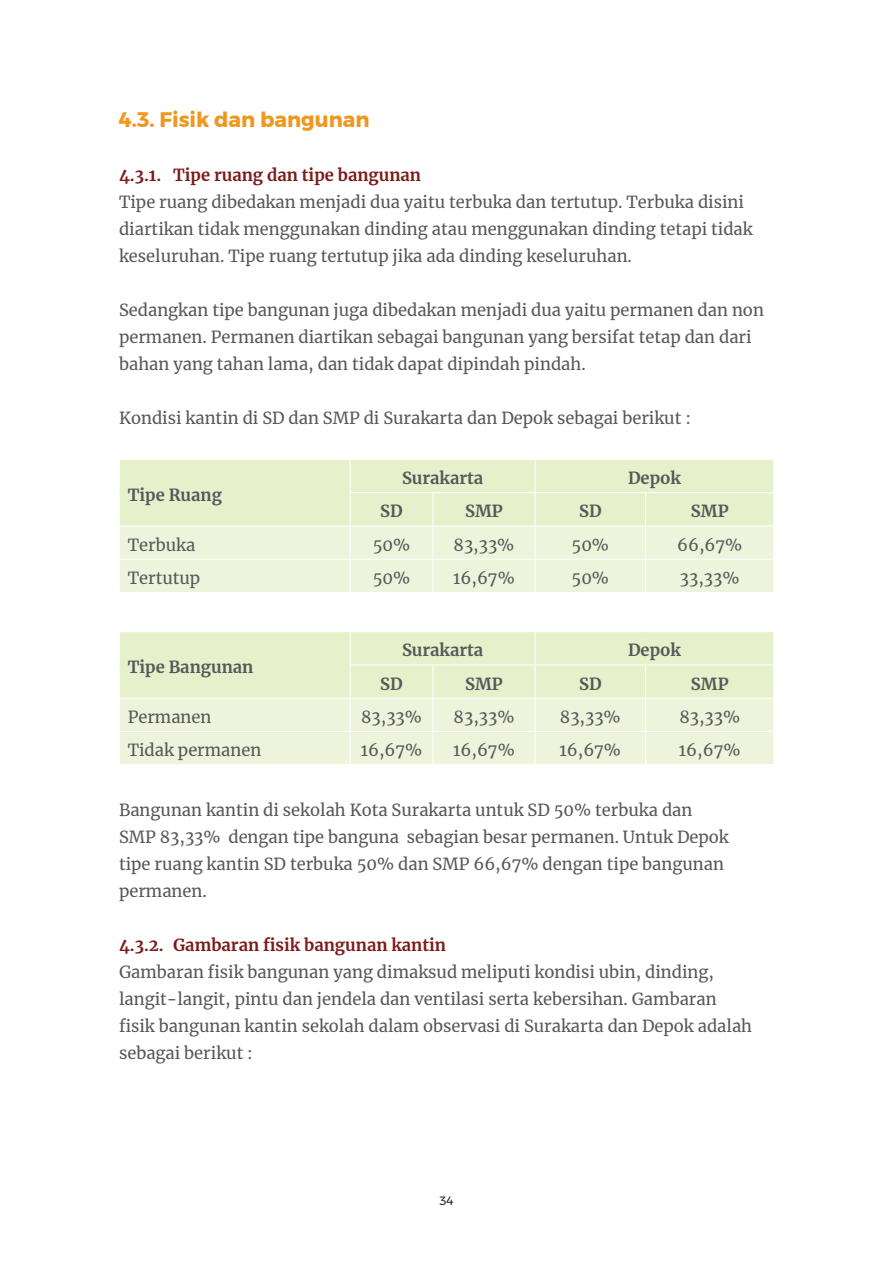
<style>
.page{position:relative;width:893px;height:1263px;background:#fff}
.page>*{position:absolute;margin:0;border:0;box-sizing:border-box;transform-origin:0 0}
.t1{font:700 21px "Montserrat";color:#ef971f}
.t2{font:16.5px/27px "Merriweather";color:#57585a}
.t3{font:700 16.5px "Merriweather";color:#57585a}
.t4{font:700 16.5px "Merriweather";color:#7b1b1a}
.t5{font:12px "Montserrat";color:#231f20}
</style>
<div class="page">
<svg style="left:120px;top:460px;width:654px;height:132px;background:#e9f2d2"></svg>
<hr style="left:350px;top:460px;width:1px;height:32px;background:#fff">
<hr style="left:535px;top:460px;width:1px;height:32px;background:#fff">
<hr style="left:350px;top:492px;width:83px;height:1px;background:#fff">
<hr style="left:350px;top:493px;width:1px;height:33px;background:#fff">
<hr style="left:433px;top:492px;width:102px;height:1px;background:#fff">
<hr style="left:433px;top:493px;width:1px;height:33px;background:#fff">
<hr style="left:535px;top:492px;width:111px;height:1px;background:#fff">
<hr style="left:535px;top:493px;width:1px;height:33px;background:#fff">
<hr style="left:646px;top:492px;width:128px;height:1px;background:#fff">
<hr style="left:645px;top:493px;width:1px;height:33px;background:#fff">
<hr style="left:119px;top:526px;width:231px;height:1px;background:#fff">
<hr style="left:350px;top:526px;width:83px;height:1px;background:#fff">
<hr style="left:350px;top:526px;width:1px;height:33px;background:#fff">
<hr style="left:433px;top:526px;width:102px;height:1px;background:#fff">
<hr style="left:433px;top:526px;width:1px;height:33px;background:#fff">
<hr style="left:535px;top:526px;width:111px;height:1px;background:#fff">
<hr style="left:535px;top:526px;width:1px;height:33px;background:#fff">
<hr style="left:646px;top:526px;width:128px;height:1px;background:#fff">
<hr style="left:645px;top:526px;width:1px;height:33px;background:#fff">
<hr style="left:119px;top:559px;width:231px;height:1px;background:#fff">
<hr style="left:350px;top:559px;width:83px;height:1px;background:#fff">
<hr style="left:350px;top:559px;width:1px;height:33px;background:#fff">
<hr style="left:433px;top:559px;width:102px;height:1px;background:#fff">
<hr style="left:433px;top:559px;width:1px;height:33px;background:#fff">
<hr style="left:535px;top:559px;width:111px;height:1px;background:#fff">
<hr style="left:535px;top:559px;width:1px;height:33px;background:#fff">
<hr style="left:646px;top:559px;width:128px;height:1px;background:#fff">
<hr style="left:645px;top:559px;width:1px;height:33px;background:#fff">
<svg style="left:120px;top:632px;width:654px;height:132px;background:#e9f2d2"></svg>
<hr style="left:350px;top:632px;width:1px;height:33px;background:#fff">
<hr style="left:535px;top:632px;width:1px;height:33px;background:#fff">
<hr style="left:350px;top:665px;width:83px;height:1px;background:#fff">
<hr style="left:350px;top:665px;width:1px;height:33px;background:#fff">
<hr style="left:433px;top:665px;width:102px;height:1px;background:#fff">
<hr style="left:433px;top:665px;width:1px;height:33px;background:#fff">
<hr style="left:535px;top:665px;width:111px;height:1px;background:#fff">
<hr style="left:535px;top:665px;width:1px;height:33px;background:#fff">
<hr style="left:646px;top:665px;width:128px;height:1px;background:#fff">
<hr style="left:645px;top:665px;width:1px;height:33px;background:#fff">
<hr style="left:119px;top:698px;width:231px;height:1px;background:#fff">
<hr style="left:350px;top:698px;width:83px;height:1px;background:#fff">
<hr style="left:350px;top:698px;width:1px;height:33px;background:#fff">
<hr style="left:433px;top:698px;width:102px;height:1px;background:#fff">
<hr style="left:433px;top:698px;width:1px;height:33px;background:#fff">
<hr style="left:535px;top:698px;width:111px;height:1px;background:#fff">
<hr style="left:535px;top:698px;width:1px;height:33px;background:#fff">
<hr style="left:646px;top:698px;width:128px;height:1px;background:#fff">
<hr style="left:645px;top:698px;width:1px;height:33px;background:#fff">
<hr style="left:119px;top:731px;width:231px;height:1px;background:#fff">
<hr style="left:350px;top:731px;width:83px;height:1px;background:#fff">
<hr style="left:350px;top:732px;width:1px;height:32px;background:#fff">
<hr style="left:433px;top:731px;width:102px;height:1px;background:#fff">
<hr style="left:433px;top:732px;width:1px;height:32px;background:#fff">
<hr style="left:535px;top:731px;width:111px;height:1px;background:#fff">
<hr style="left:535px;top:732px;width:1px;height:32px;background:#fff">
<hr style="left:646px;top:731px;width:128px;height:1px;background:#fff">
<hr style="left:645px;top:732px;width:1px;height:32px;background:#fff">
<p class="t1" style="left:119px;top:102px;width:252px">4.3. Fisik dan bangunan</p>
<p class="t4" style="left:119px;top:163px;width:304px">4.3.1. Tipe ruang dan tipe bangunan</p>
<p class="t2" style="left:119px;top:188px;width:635px">Tipe ruang dibedakan menjadi dua yaitu terbuka dan tertutup. Terbuka disini diartikan tidak menggunakan dinding atau menggunakan dinding tetapi tidak keseluruhan. Tipe ruang tertutup jika ada dinding keseluruhan.</p>
<p class="t2" style="left:119px;top:296px;width:646px">Sedangkan tipe bangunan juga dibedakan menjadi dua yaitu permanen dan non permanen. Permanen diartikan sebagai bangunan yang bersifat tetap dan dari bahan yang tahan lama, dan tidak dapat dipindah pindah.</p>
<p class="t2" style="left:119px;top:404px;width:573px">Kondisi kantin di SD dan SMP di Surakarta dan Depok sebagai berikut :</p>
<p class="t3" style="left:128px;top:483px;width:96px">Tipe Ruang</p>
<p class="t3" style="left:402px;top:467px;width:83px">Surakarta</p>
<p class="t3" style="left:628px;top:467px;width:54px">Depok</p>
<p class="t3" style="left:380px;top:500px;width:24px">SD</p>
<p class="t3" style="left:465px;top:500px;width:39px">SMP</p>
<p class="t3" style="left:579px;top:500px;width:24px">SD</p>
<p class="t3" style="left:691px;top:500px;width:39px">SMP</p>
<p class="t2" style="left:128px;top:531px;width:69px">Terbuka</p>
<p class="t2" style="left:373px;top:531px;width:39px">50%</p>
<p class="t2" style="left:454px;top:531px;width:62px">83,33%</p>
<p class="t2" style="left:572px;top:531px;width:39px">50%</p>
<p class="t2" style="left:677px;top:531px;width:67px">66,67%</p>
<p class="t2" style="left:128px;top:564px;width:74px">Tertutup</p>
<p class="t2" style="left:373px;top:564px;width:39px">50%</p>
<p class="t2" style="left:453px;top:564px;width:63px">16,67%</p>
<p class="t2" style="left:572px;top:564px;width:39px">50%</p>
<p class="t2" style="left:680px;top:564px;width:61px">33,33%</p>
<p class="t3" style="left:128px;top:656px;width:127px">Tipe Bangunan</p>
<p class="t3" style="left:402px;top:639px;width:83px">Surakarta</p>
<p class="t3" style="left:628px;top:639px;width:54px">Depok</p>
<p class="t3" style="left:380px;top:672px;width:24px">SD</p>
<p class="t3" style="left:465px;top:672px;width:39px">SMP</p>
<p class="t3" style="left:579px;top:672px;width:24px">SD</p>
<p class="t3" style="left:691px;top:672px;width:39px">SMP</p>
<p class="t2" style="left:128px;top:703px;width:85px">Permanen</p>
<p class="t2" style="left:361px;top:703px;width:62px">83,33%</p>
<p class="t2" style="left:454px;top:703px;width:62px">83,33%</p>
<p class="t2" style="left:560px;top:703px;width:62px">83,33%</p>
<p class="t2" style="left:679px;top:703px;width:62px">83,33%</p>
<p class="t2" style="left:128px;top:736px;width:135px">Tidak permanen</p>
<p class="t2" style="left:361px;top:736px;width:63px">16,67%</p>
<p class="t2" style="left:453px;top:736px;width:63px">16,67%</p>
<p class="t2" style="left:560px;top:736px;width:63px">16,67%</p>
<p class="t2" style="left:679px;top:736px;width:63px">16,67%</p>
<p class="t2" style="left:119px;top:796px;width:611px">Bangunan kantin di sekolah Kota Surakarta untuk SD 50% terbuka dan SMP 83,33% dengan tipe banguna sebagian besar permanen. Untuk Depok tipe ruang kantin SD terbuka 50% dan SMP 66,67% dengan tipe bangunan permanen.</p>
<p class="t4" style="left:119px;top:933px;width:329px">4.3.2. Gambaran fisik bangunan kantin</p>
<p class="t2" style="left:119px;top:958px;width:635px">Gambaran fisik bangunan yang dimaksud meliputi kondisi ubin, dinding, langit-langit, pintu dan jendela dan ventilasi serta kebersihan. Gambaran fisik bangunan kantin sekolah dalam observasi di Surakarta dan Depok adalah sebagai berikut :</p>
<p class="t5" style="left:439px;top:1191px;width:16px">34</p>
</div>
